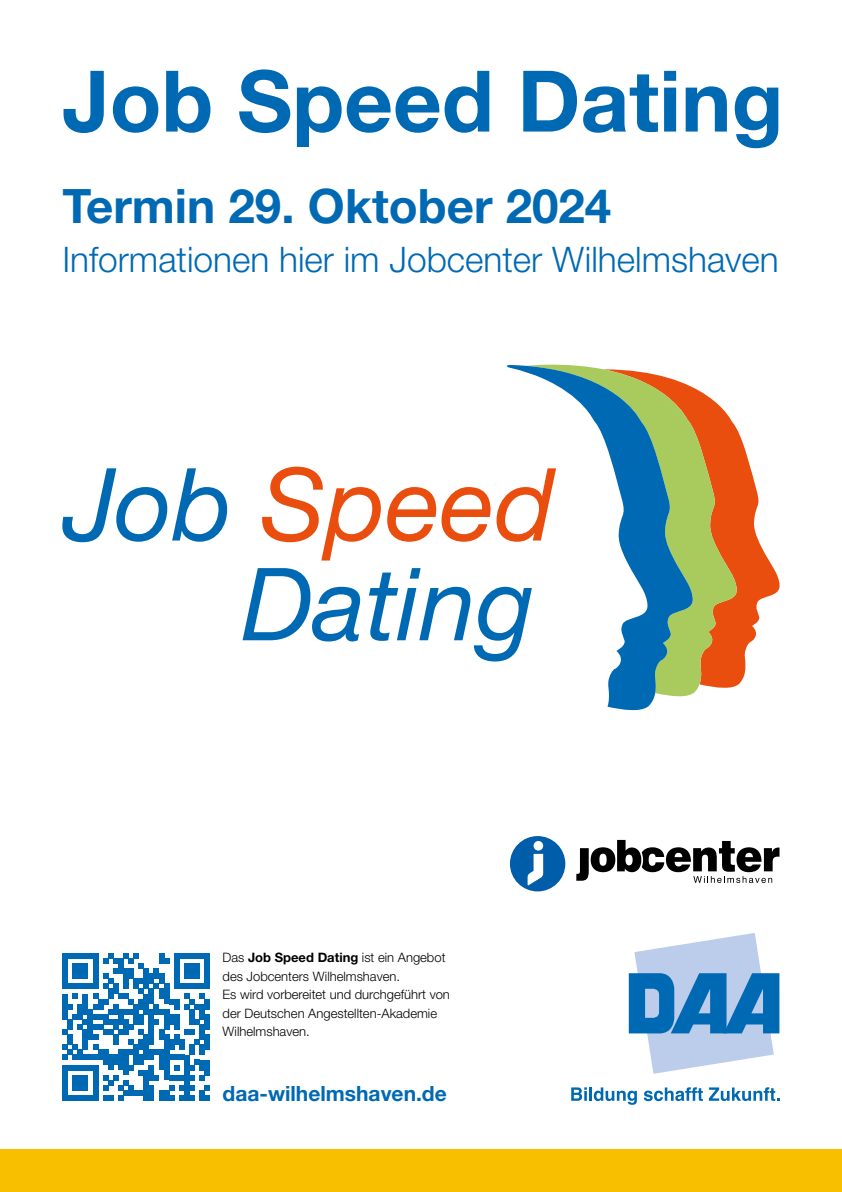
<style>
.page{position:relative;width:842px;height:1192px;background:#fff}
.page>*{position:absolute;margin:0;border:0;box-sizing:border-box;transform-origin:0 0}
.t1{font:700 85px "Helvetica Neue LT Std";color:#0069b4}
.t2{font:700 47.5px "Helvetica Neue LT Std";color:#0069b4}
.t3{font:300 35.25px "Helvetica Neue LT Std";color:#0069b4}
.t4{font:700 21px "Helvetica Neue LT Std";color:#0069b4}
.t5{font:300 13px/18.5px "Helvetica Neue LT Std";color:#000}
.s1{font-weight:700}
</style>
<div class="page">
<svg style="left:62px;top:468px;width:165px;height:74px"></svg>
<svg style="left:262px;top:467px;width:119px;height:94px"></svg>
<svg style="left:387px;top:487px;width:118px;height:55px"></svg>
<svg style="left:243px;top:568px;width:117px;height:73px"></svg>
<svg style="left:369px;top:568px;width:136px;height:93px"></svg>
<svg style="left:737px;top:429px;width:42px;height:257px"></svg>
<svg style="left:539px;top:364px;width:198px;height:330px;background:#d6944e"></svg>
<svg style="left:505px;top:365px;width:188px;height:346px"></svg>
<div style="left:510px;top:836px;width:55px;height:55px;background:#005da9;border-radius:50%"></div>
<div style="left:533px;top:841px;width:10px;height:10px;background:#fff;border-radius:50%"></div>
<svg style="left:527px;top:854px;width:16px;height:32px"></svg>
<svg style="left:576px;top:840px;width:203px;height:43px"></svg>
<svg style="left:629px;top:933px;width:150px;height:141px"></svg>
<svg style="left:571px;top:1087px;width:16px;height:14px"></svg>
<hr style="left:589px;top:1087px;width:3px;height:14px;background:#0069b4">
<svg style="left:594px;top:1087px;width:43px;height:18px"></svg>
<svg style="left:644px;top:1087px;width:59px;height:14px"></svg>
<svg style="left:709px;top:1087px;width:70px;height:14px"></svg>
<div style="left:0;top:1149px;width:842px;height:43px;background:#f7bf00"></div>
<svg style="left:63px;top:953px;width:147px;height:148px"></svg>
<h1 class="t1" style="left:62px;top:49px;width:722px">Job Speed Dating</h1>
<h2 class="t2" style="left:62px;top:177px;width:550px">Termin 29. Oktober 2024</h2>
<h3 class="t3" style="left:62px;top:238px;width:718px">Informationen hier im Jobcenter Wilhelmshaven</h3>
<p class="t5" style="left:223px;top:948px;width:229px">Das <span class="s1">Job Speed Dating</span> ist ein Angebot des Jobcenters Wilhelmshaven.<br>Es wird vorbereitet und durchgeführt von der Deutschen Angestellten-Akademie<br>Wilhelmshaven.</p>
<h3 class="t4" style="left:223px;top:1080px;width:226px">daa-wilhelmshaven.de</h3>
</div>
